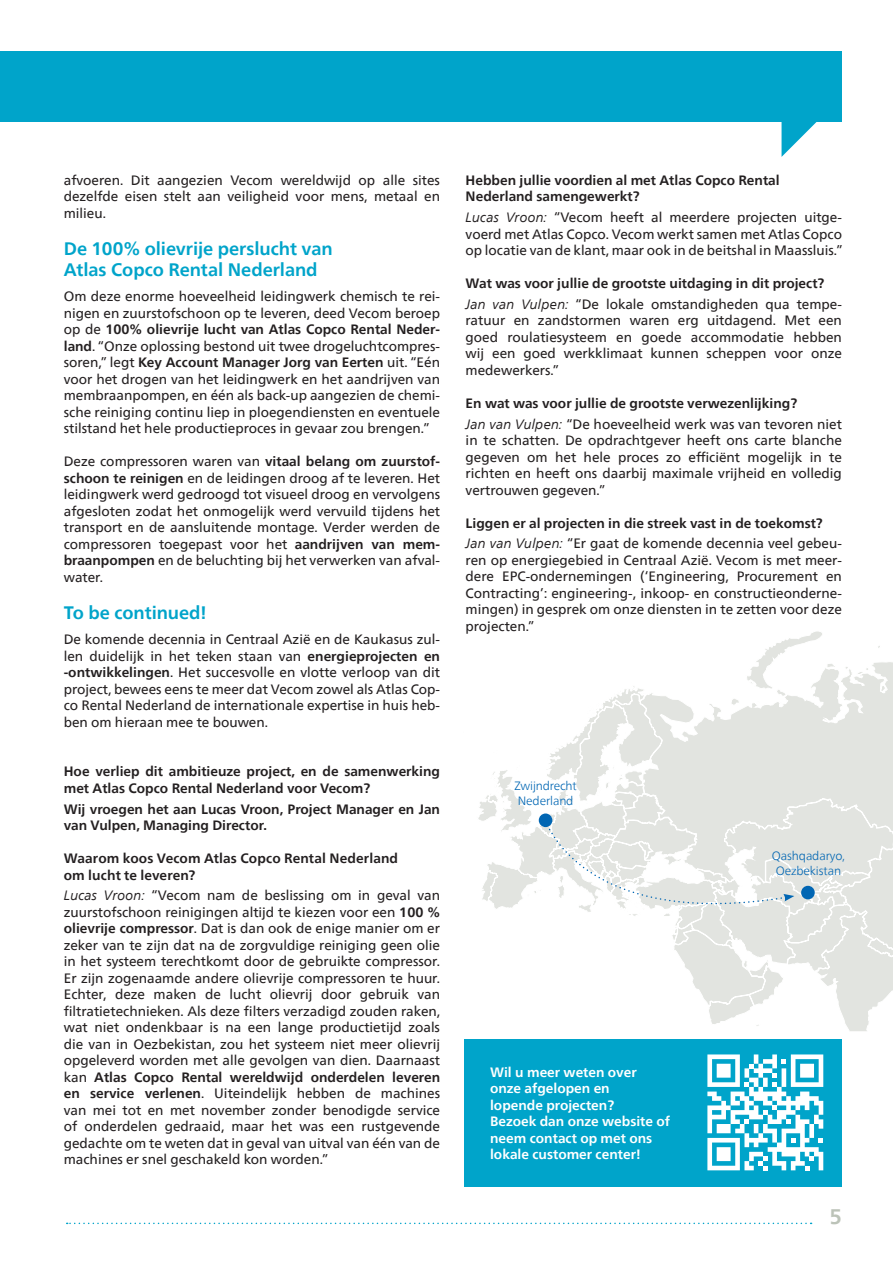
<style>
.page{position:relative;width:893px;height:1263px;background:#fff}
.page>*{position:absolute;margin:0;border:0;box-sizing:border-box;transform-origin:0 0}
.t1{font:700 21px "Neue Frutiger World";color:#bcc3b8}
.t2{font:700 18px "Neue Frutiger World";letter-spacing:-.005em;color:#00a4ca}
.t3{font:13.5px/16.5px "Neue Frutiger World";color:#231f20;text-align:justify}
.t4{font:700 13.5px/16.5px "Neue Frutiger World";color:#231f20}
.t5{font:700 13.5px/16.5px "Neue Frutiger World";color:#fff}
.t6{font:300 12px/15px "Neue Frutiger World";letter-spacing:-.01em;color:#0166b3;text-align:center}
.s1{font-weight:700}
.s2{font-style:italic}
</style>
<div class="page">
<svg style="left:67px;top:1222px;width:745px;height:2px"></svg>
<div style="left:0;top:51px;width:842px;height:70px;background:#00a4ca"></div>
<svg style="left:781px;top:121px;width:38px;height:36px"></svg>
<div style="left:465px;top:1039px;width:377px;height:147px;background:#00a4ca"></div>
<svg style="left:478px;top:631px;width:415px;height:400px"></svg>
<div style="left:539px;top:813px;width:13px;height:14px;background:#0166b3;border-radius:50%"></div>
<div style="left:801px;top:886px;width:14px;height:13px;background:#0166b3;border-radius:50%"></div>
<svg style="left:545px;top:820px;width:249px;height:106px"></svg>
<svg style="left:707px;top:1054px;width:116px;height:116px"></svg>
<p class="t3" style="left:64px;top:172px;width:378px">afvoeren. Dit aangezien Vecom wereldwijd op alle sites dezelfde eisen stelt aan veiligheid voor mens, metaal en milieu.</p>
<p class="t2" style="left:64px;top:233px;width:270px">De 100% olievrije perslucht van</p>
<p class="t2" style="left:64px;top:254px;width:255px">Atlas Copco Rental Nederland</p>
<p class="t3" style="left:64px;top:289px;width:378px">Om deze enorme hoeveelheid leidingwerk chemisch te rei&shy;nigen en zuurstofschoon op te leveren, deed Vecom beroep op de <span class="s1">100% olievrije lucht van Atlas Copco Rental Neder&shy;land</span>. “Onze oplossing bestond uit twee drogeluchtcompres&shy;soren,” legt <span class="s1">Key Account Manager Jorg van Eerten</span> uit. “Eén voor het drogen van het leidingwerk en het aandrijven van membraanpompen, en één als back-up aangezien de chemi&shy;sche reiniging continu liep in ploegendiensten en eventuele stilstand het hele productieproces in gevaar zou brengen.”</p>
<p class="t3" style="left:64px;top:454px;width:378px">Deze compressoren waren van <span class="s1">vitaal belang om zuurstof&shy;schoon te reinigen</span> en de leidingen droog af te leveren. Het leidingwerk werd gedroogd tot visueel droog en vervolgens afgesloten zodat het onmogelijk werd vervuild tijdens het transport en de aansluitende montage. Verder werden de compressoren toegepast voor het <span class="s1">aandrijven van mem&shy;braanpompen</span> en de beluchting bij het verwerken van afval&shy;water.</p>
<p class="t2" style="left:64px;top:597px;width:144px">To be continued!</p>
<p class="t3" style="left:64px;top:632px;width:378px">De komende decennia in Centraal Azië en de Kaukasus zul&shy;len duidelijk in het teken staan van <span class="s1">energieprojecten en -ontwikkelingen</span>. Het succesvolle en vlotte verloop van dit project, bewees eens te meer dat Vecom zowel als Atlas Cop&shy;co Rental Nederland de internationale expertise in huis heb&shy;ben om hieraan mee te bouwen.</p>
<p class="t4" style="left:64px;top:763px;width:378px">Hoe verliep dit ambitieuze project, en de samenwerking met Atlas Copco Rental Nederland voor Vecom?</p>
<p class="t4" style="left:64px;top:800px;width:378px">Wij vroegen het aan Lucas Vroon, Project Manager en Jan van Vulpen, Managing Director.</p>
<p class="t4" style="left:64px;top:850px;width:336px">Waarom koos Vecom Atlas Copco Rental Nederland om lucht te leveren?</p>
<p class="t3" style="left:64px;top:888px;width:378px"><span class="s2">Lucas Vroon:</span> “Vecom nam de beslissing om in geval van zuurstofschoon reinigingen altijd te kiezen voor een <span class="s1">100 % olievrije compressor</span>. Dat is dan ook de enige manier om er zeker van te zijn dat na de zorgvuldige reiniging geen olie in het systeem terechtkomt door de gebruikte compressor.<br>Er zijn zogenaamde andere olievrije compressoren te huur.<br>Echter, deze maken de lucht olievrij door gebruik van filtratietechnieken. Als deze filters verzadigd zouden raken, wat niet ondenkbaar is na een lange productietijd zoals die van in Oezbekistan, zou het systeem niet meer olievrij opgeleverd worden met alle gevolgen van dien. Daarnaast kan <span class="s1">Atlas Copco Rental wereldwijd onderdelen leveren en service verlenen</span>. Uiteindelijk hebben de machines van mei tot en met november zonder benodigde service of onderdelen gedraaid, maar het was een rustgevende gedachte om te weten dat in geval van uitval van één van de machines er snel geschakeld kon worden.”</p>
<p class="t4" style="left:466px;top:172px;width:316px">Hebben jullie voordien al met Atlas Copco Rental<br>Nederland samengewerkt?</p>
<p class="t3" style="left:466px;top:209px;width:378px"><span class="s2">Lucas Vroon:</span> “Vecom heeft al meerdere projecten uitge&shy;voerd met Atlas Copco. Vecom werkt samen met Atlas Copco op locatie van de klant, maar ook in de beitshal in Maassluis.”</p>
<p class="t4" style="left:466px;top:275px;width:360px">Wat was voor jullie de grootste uitdaging in dit project?</p>
<p class="t3" style="left:466px;top:296px;width:378px"><span class="s2">Jan van Vulpen:</span> “De lokale omstandigheden qua tempe&shy;ratuur en zandstormen waren erg uitdagend. Met een goed roulatiesysteem en goede accommodatie hebben wij een goed werkklimaat kunnen scheppen voor onze medewerkers.”</p>
<p class="t4" style="left:466px;top:395px;width:333px">En wat was voor jullie de grootste verwezenlijking?</p>
<p class="t3" style="left:466px;top:416px;width:378px"><span class="s2">Jan van Vulpen:</span> “De hoeveelheid werk was van tevoren niet in te schatten. De opdrachtgever heeft ons carte blanche gegeven om het hele proces zo efficiënt mogelijk in te richten en heeft ons daarbij maximale vrijheid en volledig vertrouwen gegeven.”</p>
<p class="t4" style="left:466px;top:514px;width:359px">Liggen er al projecten in die streek vast in de toekomst?</p>
<p class="t3" style="left:466px;top:536px;width:378px"><span class="s2">Jan van Vulpen:</span> “Er gaat de komende decennia veel gebeu&shy;ren op energiegebied in Centraal Azië. Vecom is met meer&shy;dere EPC-ondernemingen (‘Engineering, Procurement en Contracting’: engineering-, inkoop- en constructieonderne&shy;mingen) in gesprek om onze diensten in te zetten voor deze projecten.”</p>
<p class="t6" style="left:514px;top:779px;width:64px">Zwijndrecht</p>
<p class="t6" style="left:518px;top:794px;width:57px">Nederland</p>
<p class="t5" style="left:490px;top:1063px;width:148px">Wil u meer weten over</p>
<p class="t5" style="left:490px;top:1080px;width:121px">onze afgelopen en</p>
<p class="t5" style="left:490px;top:1096px;width:126px">lopende projecten?</p>
<p class="t5" style="left:490px;top:1113px;width:182px">Bezoek dan onze website of</p>
<p class="t5" style="left:490px;top:1129px;width:164px">neem contact op met ons lokale customer center!</p>
<p class="t6" style="left:772px;top:848px;width:74px">Qashqadaryo,<br>Oezbekistan</p>
<h1 class="t1" style="left:829px;top:1198px;width:14px">5</h1>
</div>
